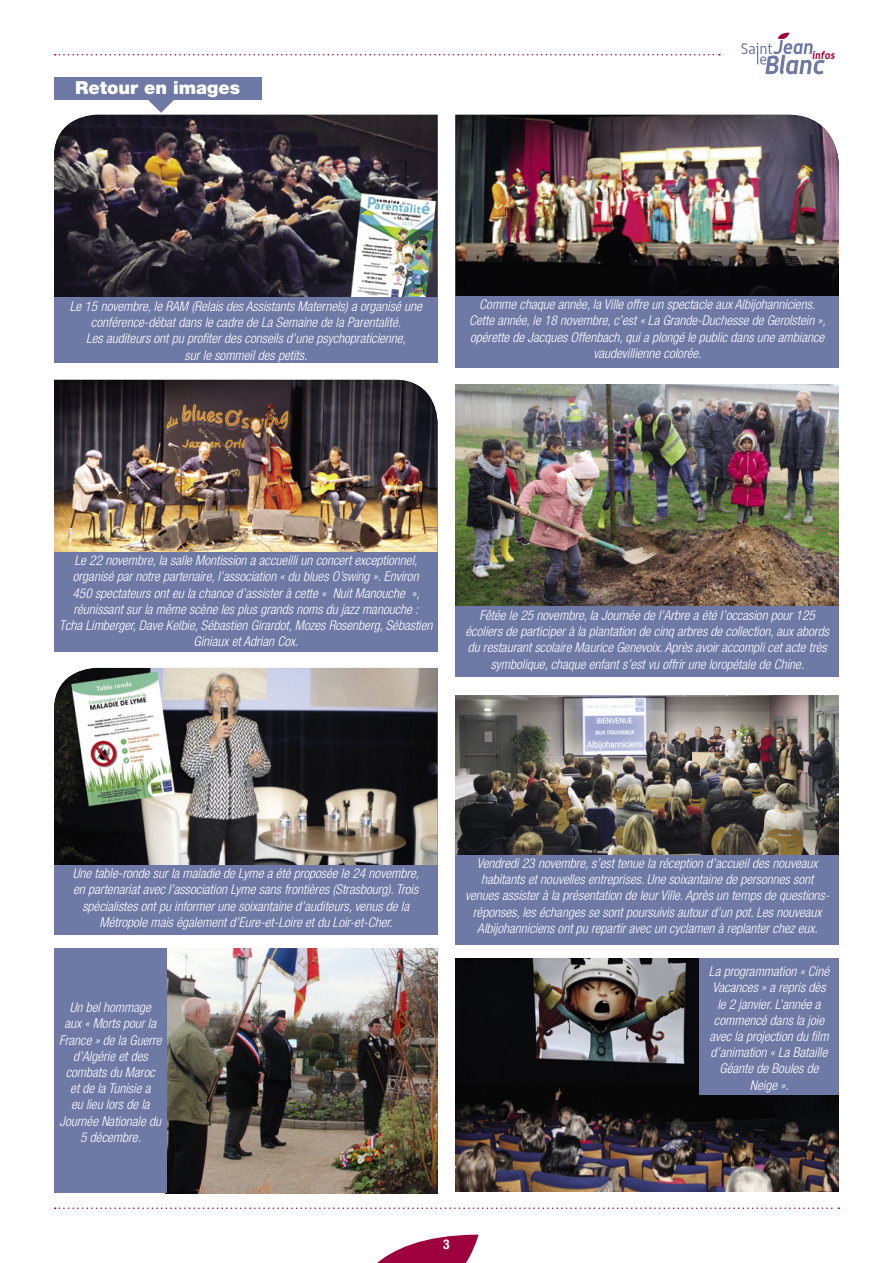
<style>
.page{position:relative;width:893px;height:1263px;background:#fff}
.page>*{position:absolute;margin:0;border:0;box-sizing:border-box;transform-origin:0 0}
.t1{font:900 18px "Helvetica Neue LT Std";color:#fff}
.t2{font:italic 300 condensed 13.5px/16.2px "Helvetica Neue LT Std";color:#fff;text-align:center}
.t3{font:700 condensed 13.5px "Helvetica Neue LT Std";color:#fff}
.t4{font:italic 700 10.5px "Alwyn";color:#9d003d}
</style>
<div class="page">
<svg style="left:377px;top:1234px;width:101px;height:29px"></svg>
<img style="left:455px;top:115px;width:384px;height:181px">
<svg style="left:741px;top:33px;width:84px;height:41px"></svg>
<svg style="left:55px;top:54px;width:665px;height:2px"></svg>
<img style="left:54px;top:668px;width:383px;height:197px">
<img style="left:455px;top:384px;width:384px;height:223px">
<img style="left:455px;top:695px;width:384px;height:160px">
<img style="left:455px;top:958px;width:384px;height:233px">
<img style="left:167px;top:948px;width:271px;height:245px">
<svg style="left:55px;top:1207px;width:784px;height:2px"></svg>
<img style="left:54px;top:115px;width:383px;height:183px">
<div style="left:54px;top:865px;width:383px;height:69px;background:#6f79a5"></div>
<svg style="left:148px;top:100px;width:26px;height:13px"></svg>
<div style="left:54px;top:77px;width:207px;height:23px;background:#6f79a5"></div>
<div style="left:54px;top:298px;width:383px;height:65px;background:#6f79a5"></div>
<div style="left:455px;top:296px;width:384px;height:71px;background:#6f79a5"></div>
<img style="left:54px;top:380px;width:383px;height:172px">
<div style="left:54px;top:552px;width:383px;height:99px;background:#6f79a5"></div>
<div style="left:455px;top:607px;width:384px;height:70px;background:#6f79a5"></div>
<div style="left:455px;top:855px;width:384px;height:89px;background:#6f79a5"></div>
<div style="left:699px;top:958px;width:140px;height:137px;background:#6f79a5"></div>
<div style="left:54px;top:948px;width:113px;height:245px;background:#6f79a5"></div>
<h1 class="t1" style="left:75px;top:77px;width:167px">Retour en images</h1>
<p class="t4" style="left:812px;top:48px;width:24px">infos</p>
<p class="t2" style="left:70px;top:298px;width:354px">Le 15 novembre, le RAM (Relais des Assistants Maternels) a organisé une conférence-débat dans le cadre de La Semaine de la Parentalité.<br>Les auditeurs ont pu profiter des conseils d’une psychopraticienne,<br>sur le sommeil des petits.</p>
<p class="t2" style="left:469px;top:297px;width:358px">Comme chaque année, la Ville offre un spectacle aux Albijohanniciens.<br>Cette année, le 18 novembre, c’est « La Grande-Duchesse de Gerolstein », opérette de Jacques Offenbach, qui a plongé le public dans une ambiance vaudevillienne colorée.</p>
<p class="t2" style="left:59px;top:553px;width:375px">Le 22 novembre, la salle Montission a accueilli un concert exceptionnel, organisé par notre partenaire, l’association « du blues O’swing ». Environ<br>450 spectateurs ont eu la chance d’assister à cette « Nuit Manouche », réunissant sur la même scène les plus grands noms du jazz manouche :<br>Tcha Limberger, Dave Kelbie, Sébastien Girardot, Mozes Rosenberg, Sébastien Giniaux et Adrian Cox.</p>
<p class="t2" style="left:465px;top:607px;width:365px">Fêtée le 25 novembre, la Journée de l’Arbre a été l’occasion pour 125 écoliers de participer à la plantation de cinq arbres de collection, aux abords du restaurant scolaire Maurice Genevoix. Après avoir accompli cet acte très symbolique, chaque enfant s’est vu offrir une loropétale de Chine.</p>
<p class="t2" style="left:73px;top:866px;width:348px">Une table-ronde sur la maladie de Lyme a été proposée le 24 novembre, en partenariat avec l’association Lyme sans frontières (Strasbourg). Trois spécialistes ont pu informer une soixantaine d’auditeurs, venus de la Métropole mais également d’Eure-et-Loire et du Loir-et-Cher.</p>
<p class="t2" style="left:59px;top:1000px;width:104px">Un bel hommage<br>aux « Morts pour la<br>France » de la Guerre d’Algérie et des combats du Maroc<br>et de la Tunisie a<br>eu lieu lors de la<br>Journée Nationale du<br>5 décembre.</p>
<p class="t2" style="left:465px;top:855px;width:366px">Vendredi 23 novembre, s’est tenue la réception d’accueil des nouveaux habitants et nouvelles entreprises. Une soixantaine de personnes sont venues assister à la présentation de leur Ville. Après un temps de questions&shy;réponses, les échanges se sont poursuivis autour d’un pot. Les nouveaux Albijohanniciens ont pu repartir avec un cyclamen à replanter chez eux.</p>
<p class="t2" style="left:709px;top:964px;width:122px">La programmation « Ciné<br>Vacances » a repris dès le 2 janvier. L’année a commencé dans la joie avec la projection du film d’animation « La Bataille<br>Géante de Boules de<br>Neige ».</p>
<p class="t3" style="left:443px;top:1236px;width:8px">3</p>
</div>
